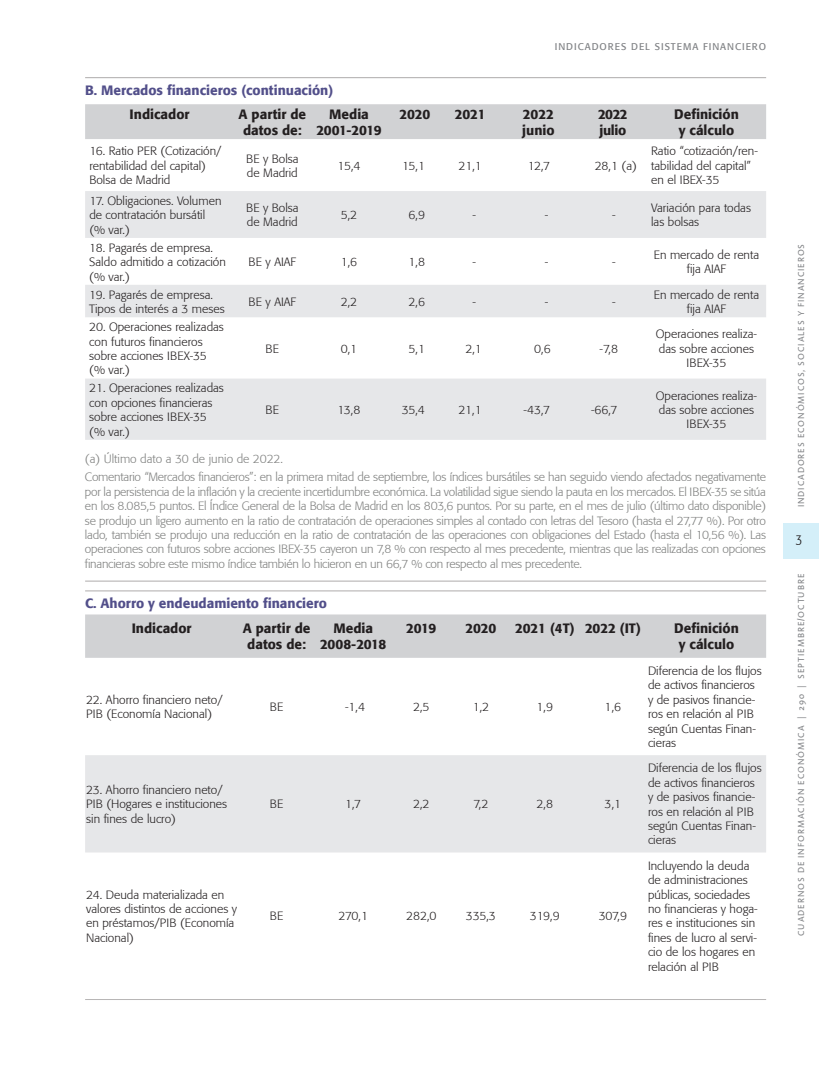
<style>
.page{position:relative;width:830px;height:1085px;background:#fff}
.page>*{position:absolute;margin:0;border:0;box-sizing:border-box;transform-origin:0 0}
.t1{font:300 condensed 15px "Formata";color:#231f20}
.t2{font:500 13.5px/16.2px "Formata";color:#231f20;text-align:center}
.t3{font:500 13.5px "Formata";color:#524f8a}
.t4{font:500 13.5px/16.2px "Formata";letter-spacing:-.03em;color:#231f20}
.t5{font:300 12px/14.4px "Formata";color:#231f20}
.t6{font:300 12px/14.4px "Formata";letter-spacing:-.02em;color:#7f807f}
.t7{font:9.75px "Formata";letter-spacing:.1em;color:#808285}
.t8{font:9px "Linotype Aroma";letter-spacing:.1em;color:#808285}
</style>
<div class="page">
<div style="left:783px;top:523px;width:35px;height:35px;background:#d4eff9"></div>
<hr style="left:85px;top:580px;width:680px;height:1px;background:#b7b5b5">
<hr style="left:85px;top:590px;width:680px;height:1px;background:#b7b5b5">
<div style="left:85px;top:104px;width:680px;height:35px;background:#d1d2d4"></div>
<svg style="left:85px;top:191px;width:680px;height:249px;fill:#e6e7e9"></svg>
<div style="left:85px;top:614px;width:680px;height:43px;background:#d1d2d4"></div>
<div style="left:85px;top:755px;width:680px;height:97px;background:#e6e7e9"></div>
<hr style="left:85px;top:998px;width:680px;height:1px;background:#b7b5b5">
<hr style="left:85px;top:77px;width:680px;height:1px;background:#b7b5b5">
<p class="t3" style="left:85px;top:82px;width:249px">B. Mercados financieros (continuación)</p>
<p class="t7" style="left:554px;top:40px;width:213px">INDICADORES DEL SISTEMA FINANCIERO</p>
<p class="t2" style="left:129px;top:106px;width:61px">Indicador</p>
<p class="t2" style="left:238px;top:106px;width:69px">A partir de datos de:</p>
<p class="t2" style="left:316px;top:106px;width:67px">Media<br>2001-2019</p>
<p class="t2" style="left:399px;top:106px;width:32px">2020</p>
<p class="t2" style="left:454px;top:106px;width:32px">2021</p>
<p class="t2" style="left:522px;top:106px;width:34px;text-align:left">2022 junio</p>
<p class="t4" style="left:597px;top:106px;width:31px">2022 julio</p>
<p class="t2" style="left:673px;top:106px;width:66px">Definición y cálculo</p>
<p class="t5" style="left:89px;top:144px;width:134px">16. Ratio PER (Cotización/ rentabilidad del capital)<br>Bolsa de Madrid</p>
<p class="t5" style="left:246px;top:151px;width:54px">BE y Bolsa de Madrid</p>
<p class="t5" style="left:337px;top:158px;width:24px">15,4</p>
<p class="t5" style="left:402px;top:158px;width:24px">15,1</p>
<p class="t5" style="left:458px;top:158px;width:25px">21,1</p>
<p class="t5" style="left:527px;top:158px;width:24px">12,7</p>
<p class="t5" style="left:594px;top:158px;width:43px">28,1 (a)</p>
<p class="t5" style="left:651px;top:144px;width:108px">Ratio “cotización/ren&shy;tabilidad del capital” en el IBEX-35</p>
<p class="t5" style="left:89px;top:193px;width:134px">17. Obligaciones. Volumen de contratación bursátil (% var.)</p>
<p class="t5" style="left:246px;top:201px;width:54px">BE y Bolsa de Madrid</p>
<p class="t5" style="left:340px;top:208px;width:18px">5,2</p>
<p class="t5" style="left:408px;top:208px;width:18px">6,9</p>
<p class="t5" style="left:472px;top:208px;width:5px">-</p>
<p class="t5" style="left:544px;top:208px;width:5px">-</p>
<p class="t5" style="left:611px;top:208px;width:5px">-</p>
<p class="t5" style="left:89px;top:240px;width:138px">18. Pagarés de empresa.<br>Saldo admitido a cotización (% var.)</p>
<p class="t5" style="left:248px;top:255px;width:49px">BE y AIAF</p>
<p class="t5" style="left:340px;top:255px;width:18px">1,6</p>
<p class="t5" style="left:408px;top:255px;width:18px">1,8</p>
<p class="t5" style="left:472px;top:255px;width:5px">-</p>
<p class="t5" style="left:544px;top:255px;width:5px">-</p>
<p class="t5" style="left:611px;top:255px;width:5px">-</p>
<p class="t5" style="left:89px;top:287px;width:137px">19. Pagarés de empresa.<br>Tipos de interés a 3 meses</p>
<p class="t5" style="left:248px;top:294px;width:49px">BE y AIAF</p>
<p class="t5" style="left:340px;top:294px;width:18px">2,2</p>
<p class="t5" style="left:408px;top:294px;width:18px">2,6</p>
<p class="t5" style="left:472px;top:294px;width:5px">-</p>
<p class="t5" style="left:544px;top:294px;width:5px">-</p>
<p class="t5" style="left:611px;top:294px;width:5px">-</p>
<p class="t5" style="left:89px;top:320px;width:136px">20. Operaciones realizadas con futuros financieros sobre acciones IBEX-35 (% var.)</p>
<p class="t5" style="left:265px;top:341px;width:15px">BE</p>
<p class="t5" style="left:340px;top:341px;width:18px">0,1</p>
<p class="t5" style="left:408px;top:341px;width:18px">5,1</p>
<p class="t5" style="left:465px;top:341px;width:18px">2,1</p>
<p class="t5" style="left:534px;top:341px;width:18px">0,6</p>
<p class="t5" style="left:599px;top:341px;width:20px">-7,8</p>
<p class="t5" style="left:650px;top:201px;width:101px">Variación para todas las bolsas</p>
<p class="t5" style="left:653px;top:247px;width:107px;text-align:center">En mercado de renta fija AIAF</p>
<p class="t5" style="left:653px;top:287px;width:107px;text-align:center">En mercado de renta fija AIAF</p>
<p class="t5" style="left:655px;top:327px;width:103px;text-align:center">Operaciones realiza&shy;das sobre acciones<br>IBEX-35</p>
<p class="t5" style="left:89px;top:381px;width:136px">21. Operaciones realizadas con opciones financieras sobre acciones IBEX-35 (% var.)</p>
<p class="t5" style="left:655px;top:388px;width:103px;text-align:center">Operaciones realiza&shy;das sobre acciones<br>IBEX-35</p>
<p class="t6" style="left:85px;top:449px;width:682px;line-height:18.6px">(a) Último dato a 30 de junio de 2022.<br>Comentario “Mercados financieros”: en la primera mitad de septiembre, los índices bursátiles se han seguido viendo afectados negativamente</p>
<p class="t6" style="left:85px;top:484px;width:682px;text-align:justify">por la persistencia de la inflación y la creciente incertidumbre económica. La volatilidad sigue siendo la pauta en los mercados. El IBEX-35 se sitúa en los 8.085,5 puntos. El Índice General de la Bolsa de Madrid en los 803,6 puntos. Por su parte, en el mes de julio (último dato disponible) se produjo un ligero aumento en la ratio de contratación de operaciones simples al contado con letras del Tesoro (hasta el 27,77 %). Por otro lado, también se produjo una reducción en la ratio de contratación de las operaciones con obligaciones del Estado (hasta el 10,56 %). Las operaciones con futuros sobre acciones IBEX-35 cayeron un 7,8 % con respecto al mes precedente, mientras que las realizadas con opciones financieras sobre este mismo índice también lo hicieron en un 66,7 % con respecto al mes precedente.</p>
<p class="t3" style="left:85px;top:595px;width:243px">C. Ahorro y endeudamiento financiero</p>
<p class="t2" style="left:132px;top:620px;width:61px">Indicador</p>
<p class="t2" style="left:243px;top:620px;width:69px">A partir de datos de:</p>
<p class="t2" style="left:320px;top:620px;width:68px">Media<br>2008-2018</p>
<p class="t2" style="left:406px;top:620px;width:32px">2019</p>
<p class="t2" style="left:465px;top:620px;width:32px">2020</p>
<p class="t2" style="left:515px;top:620px;width:127px">2021 (4T) 2022 (IT)</p>
<p class="t2" style="left:673px;top:620px;width:66px">Definición y cálculo</p>
<p class="t5" style="left:265px;top:402px;width:15px">BE</p>
<p class="t5" style="left:337px;top:402px;width:24px">13,8</p>
<p class="t5" style="left:401px;top:402px;width:25px">35,4</p>
<p class="t5" style="left:458px;top:402px;width:25px">21,1</p>
<p class="t5" style="left:523px;top:402px;width:28px">-43,7</p>
<p class="t5" style="left:590px;top:402px;width:28px">-66,7</p>
<p class="t5" style="left:86px;top:692px;width:138px">22. Ahorro financiero neto/<br>PIB (Economía Nacional)</p>
<p class="t5" style="left:270px;top:699px;width:15px">BE</p>
<p class="t5" style="left:345px;top:699px;width:21px">-1,4</p>
<p class="t5" style="left:413px;top:699px;width:18px">2,5</p>
<p class="t5" style="left:472px;top:699px;width:18px">1,2</p>
<p class="t5" style="left:536px;top:699px;width:18px">1,9</p>
<p class="t5" style="left:604px;top:699px;width:18px">1,6</p>
<p class="t5" style="left:86px;top:782px;width:142px">23. Ahorro financiero neto/<br>PIB (Hogares e instituciones sin fines de lucro)</p>
<p class="t5" style="left:86px;top:887px;width:152px">24. Deuda materializada en valores distintos de acciones y en préstamos/PIB (Economía<br>Nacional)</p>
<p class="t5" style="left:270px;top:797px;width:15px">BE</p>
<p class="t5" style="left:345px;top:797px;width:17px">1,7</p>
<p class="t5" style="left:413px;top:797px;width:18px">2,2</p>
<p class="t5" style="left:473px;top:797px;width:16px">7,2</p>
<p class="t5" style="left:536px;top:797px;width:18px">2,8</p>
<p class="t5" style="left:604px;top:797px;width:18px">3,1</p>
<p class="t5" style="left:270px;top:908px;width:15px">BE</p>
<p class="t5" style="left:338px;top:908px;width:31px">270,1</p>
<p class="t5" style="left:406px;top:908px;width:32px">282,0</p>
<p class="t5" style="left:465px;top:908px;width:31px">335,3</p>
<p class="t5" style="left:529px;top:908px;width:31px">319,9</p>
<p class="t5" style="left:598px;top:908px;width:30px">307,9</p>
<p class="t5" style="left:647px;top:663px;width:115px">Diferencia de los flujos de activos financieros y de pasivos financie&shy;ros en relación al PIB según Cuentas Finan&shy;cieras</p>
<p class="t5" style="left:647px;top:761px;width:115px">Diferencia de los flujos de activos financieros y de pasivos financie&shy;ros en relación al PIB según Cuentas Finan&shy;cieras</p>
<p class="t5" style="left:647px;top:858px;width:111px">Incluyendo la deuda de administraciones públicas, sociedades no financieras y hoga&shy;res e instituciones sin fines de lucro al servi&shy;cio de los hogares en relación al PIB</p>
<p class="t8" style="left:794px;top:507px;width:265px;rotate:-90deg">INDICADORES ECONÓMICOS, SOCIALES Y FINANCIEROS</p>
<p class="t1" style="left:795px;top:531px;width:8px">3</p>
<p class="t8" style="left:794px;top:935px;width:363px;rotate:-90deg">CUADERNOS DE INFORMACIÓN ECONÓMICA | 290 | SEPTIEMBRE/OCTUBRE</p>
</div>
